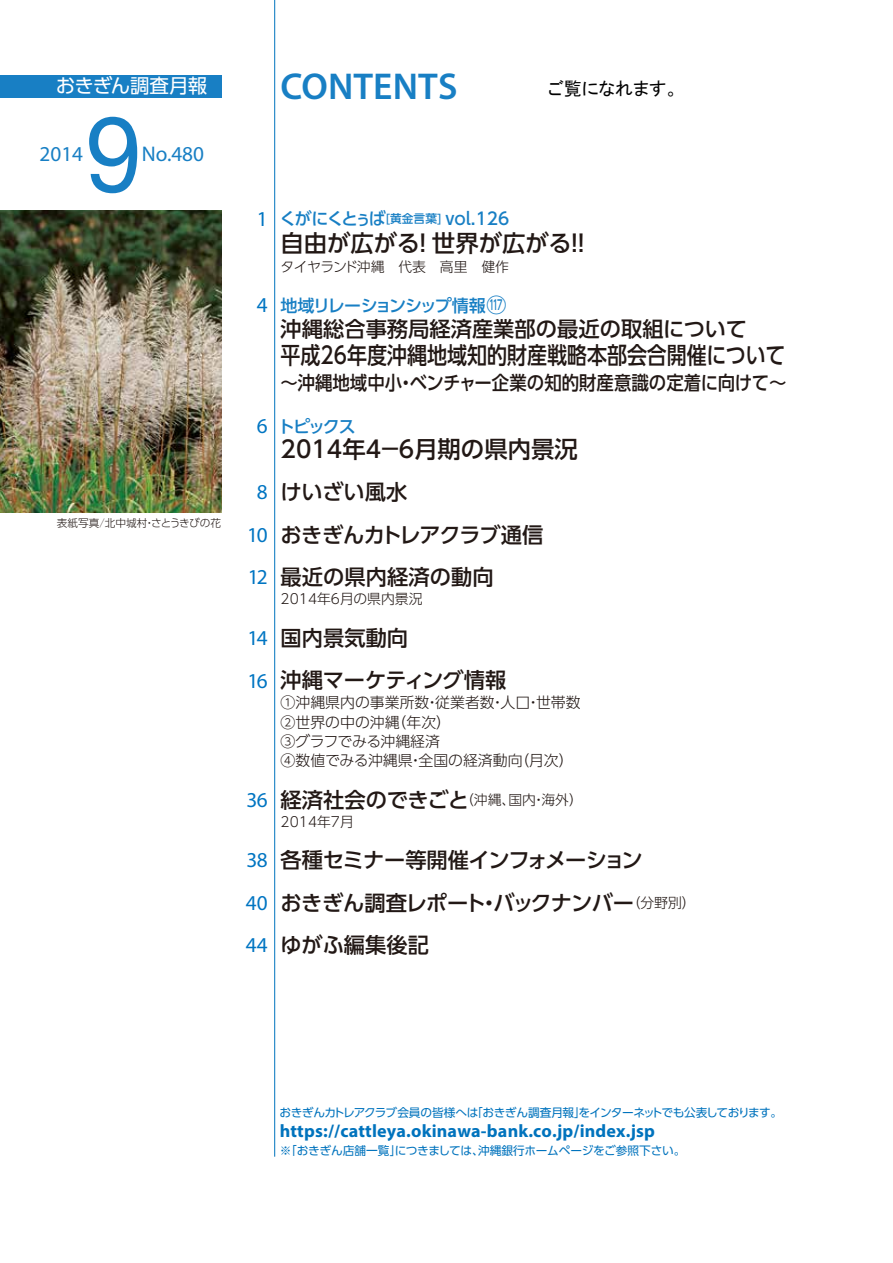
<style>
.page{position:relative;width:893px;height:1263px;background:#fff}
.page>*{position:absolute;margin:0;border:0;box-sizing:border-box;transform-origin:0 0}
.t1{font:106.35px "Helvetica Neue";color:#187fc4;scale:.95 1}
.t2{font:600 37.5px "Myriad Pro";color:#187fc4}
.t3{font:500 23.4px "UD Shin Go Pro";color:#221815}
.t4{font:500 23.4px "UD Shin Go Pro";color:#221815;scale:.85 1}
.t5{font:500 21.3px/42.5px "UD Shin Go Pro";color:#221815}
.t6{font:500 21.3px/42.5px "UD Shin Go Pro";letter-spacing:-.025em;color:#221815}
.t7{font:21.3px "Myriad Pro";color:#187fc4}
.t8{font:19.5px "UD Shin Go Pro";letter-spacing:-.035em;color:#fff}
.t9{font:500 19.2px "UD Shin Go Pro";color:#221815;scale:.91 1}
.t10{font:700 18px "Myriad Pro";letter-spacing:.01em;color:#0073bd}
.t11{font:18px "MS P Gothic";color:#000}
.t12{font:500 16.95px "UD Shin Go Pro";letter-spacing:-.085em;color:#187fc4}
.t13{font:500 16.95px "UD Shin Go Pro";letter-spacing:-.055em;color:#187fc4}
.t14{font:300 14.85px/19.2px "UD Shin Go Pro";color:#221815}
.t15{font:300 13.8px/21.8px "UD Shin Go Pro";color:#221815}
.t16{font:300 13.8px "UD Shin Go Pro";letter-spacing:-.035em;color:#221815}
.t17{font:11.7px "UD Shin Go Pro";letter-spacing:-.03em;color:#0073bd}
.t18{font:300 10.65px "UD Shin Go Pro";color:#221815}
.s1{font-family:"Myriad Pro";font-weight:400;font-size:21.3px;color:#0075c2}
.s2{font-size:11.7px}
.s3{font-size:21.3px}
.s4{font-size:13.5px}
.s5{font-family:"Myriad Pro";font-weight:400;color:#0075c2}
.s6{font-weight:500;font-size:21.3px}
.s7{font-weight:300;font-size:13.8px}
</style>
<div class="page">
<div style="left:0;top:75px;width:221px;height:23px;background:#187fc4"></div>
<hr style="left:274px;top:0;width:1px;height:1157px;background:#0073bd">
<img style="left:0;top:210px;width:221px;height:302px">
<h3 class="t8" style="left:56px;top:70px;width:153px">おきぎん調査月報</h3>
<h2 class="t2" style="left:280px;top:63px;width:179px">CONTENTS</h2>
<h1 class="t1" style="left:86px;top:91px;width:61px">9</h1>
<h3 class="t7" style="left:142px;top:141px;width:64px">No.480</h3>
<h3 class="t7" style="left:40px;top:141px;width:45px">2014</h3>
<h3 class="t11" style="left:548px;top:80px;width:132px">ご覧になれます。</h3>
<p class="t18" style="left:57px;top:514px;width:166px">表紙写真／北中城村・さとうきびの花</p>
<h3 class="t13" style="left:257px;top:205px;width:254px"><span class="s1">1</span> くがにくとぅば<span class="s2">[黄金言葉]</span> vol.126</h3>
<h3 class="t3" style="left:281px;top:224px;width:314px">自由が広がる！世界が広がる！！</h3>
<p class="t16" style="left:281px;top:255px;width:230px">タイヤランド沖縄　代表　高里　健作</p>
<h3 class="t12" style="left:257px;top:291px;width:252px"><span class="s1">4</span> 地域リレーションシップ情報<span class="s3">○</span><span class="s4">117</span></h3>
<h3 class="t5" style="left:281px;top:307px;width:468px">沖縄総合事務局経済産業部の最近の取組について</h3>
<h3 class="t4" style="left:281px;top:336px;width:595px">平成26年度沖縄地域知的財産戦略本部会合開催について</h3>
<h3 class="t9" style="left:280px;top:367px;width:557px">〜沖縄地域中小・ベンチャー企業の知的財産意識の定着に向けて〜</h3>
<h3 class="t12" style="left:257px;top:413px;width:100px"><span class="s1">6</span> トピックス</h3>
<h3 class="t3" style="left:281px;top:430px;width:299px">2014年4−6月期の県内景況</h3>
<h3 class="t5" style="left:247px;top:470px;width:298px;text-indent:10px"><span class="s5">8</span> けいざい風水<br><span class="s5">10</span> おきぎんカトレアクラブ通信<br><span class="s5">12</span> 最近の県内経済の動向</h3>
<p class="t15" style="left:281px;top:588px;width:143px">2014年6月の県内景況</p>
<h3 class="t5" style="left:247px;top:616px;width:260px"><span class="s5">14</span> 国内景気動向<br><span class="s5">16</span> 沖縄マーケティング情報</h3>
<p class="t14" style="left:281px;top:693px;width:302px">①沖縄県内の事業所数・従業者数・人口・世帯数<br>②世界の中の沖縄（年次）<br>③グラフでみる沖縄経済<br>④数値でみる沖縄県・全国の経済動向（月次）</p>
<p class="t15" style="left:281px;top:788px;width:304px;text-indent:-34px"><span class="s1">36</span> <span class="s6">経済社会のできごと</span>（沖縄、国内・海外）<br>2014年7月</p>
<h3 class="t6" style="left:246px;top:838px;width:452px"><span class="s5">38</span> 各種セミナー等開催インフォメーション<br><span class="s5">40</span> おきぎん調査レポート・バックナンバー<span class="s7">（分野別）<br></span><span class="s5">44</span> ゆがふ編集後記</h3>
<p class="t17" style="left:280px;top:1103px;width:504px">おきぎんカトレアクラブ会員の皆様へは「おきぎん調査月報」をインターネットでも公表しております。</p>
<h3 class="t10" style="left:280px;top:1119px;width:377px">https://cattleya.okinawa-bank.co.jp/index.jsp</h3>
<p class="t17" style="left:280px;top:1141px;width:407px">※「おきぎん店舗一覧」につきましては、沖縄銀行ホームページをご参照下さい。</p>
</div>
